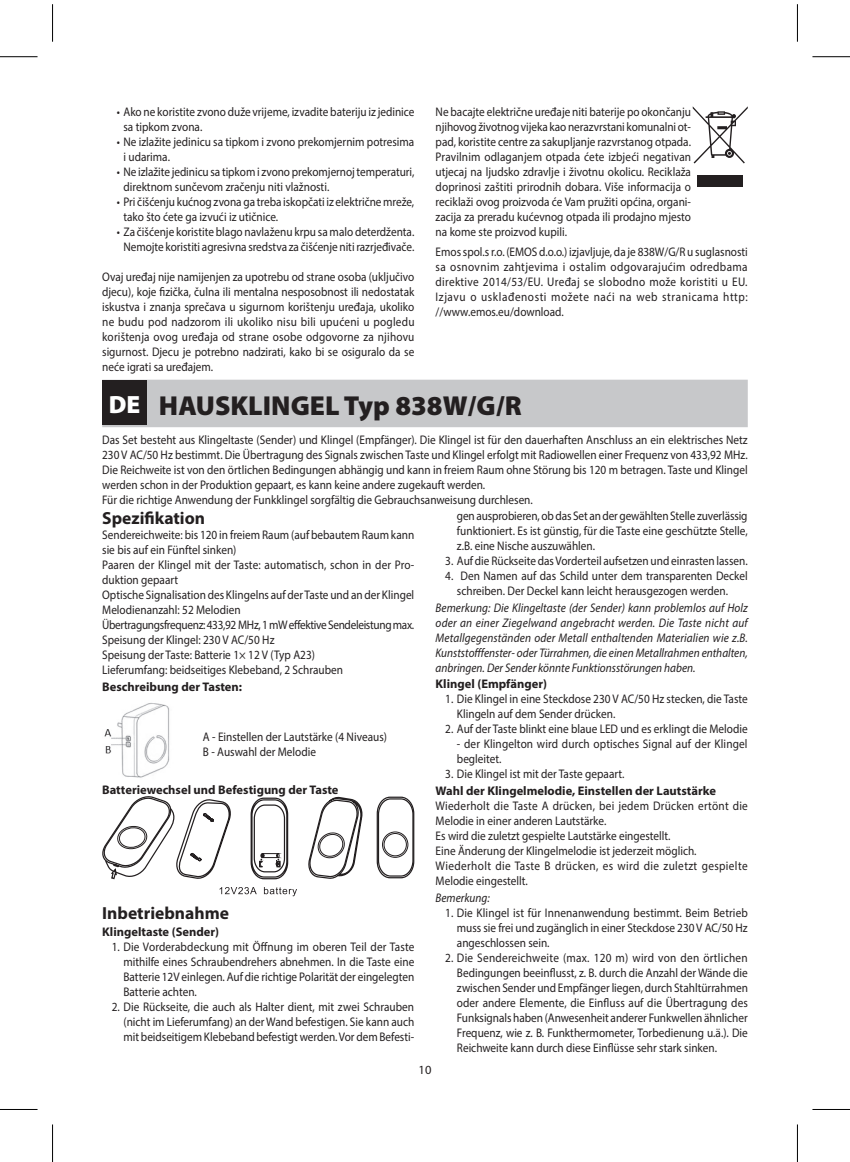
<style>
.page{position:relative;width:850px;height:1162px;background:#fff}
.page>*{position:absolute;margin:0;border:0;box-sizing:border-box;transform-origin:0 0}
.t1{font:900 27.5px "Myriad Pro";color:#231f20}
.t2{font:900 25px "Myriad Pro";color:#fff}
.t3{font:700 17.5px "Myriad Pro";color:#231f20}
.t4{font:12.5px/15px "Myriad Pro";color:#231f20;scale:.9 1}
.t5{font:italic 12.5px/15px "Myriad Pro";color:#231f20;text-align:justify;scale:.9 1}
.t6{font:700 12.5px "Myriad Pro";color:#231f20}
.t7{font:12.5px "Myriad Pro";color:#231f20}
</style>
<div class="page">
<div style="left:102px;top:380px;width:645px;height:47px;background:#c7c8ca"></div>
<div style="left:102px;top:380px;width:45px;height:45px;background:#231f20"></div>
<img style="left:104px;top:703px;width:66px;height:75px">
<svg style="left:102px;top:796px;width:313px;height:84px"></svg>
<svg style="left:219px;top:887px;width:37px;height:7px"></svg>
<svg style="left:264px;top:887px;width:33px;height:9px"></svg>
<svg style="left:692px;top:106px;width:55px;height:57px"></svg>
<div style="left:697px;top:175px;width:45px;height:11px;background:#231f20"></div>
<hr style="left:0;top:56px;width:38px;height:1px;background:#000">
<hr style="left:812px;top:56px;width:37px;height:1px;background:#000">
<hr style="left:0;top:1109px;width:38px;height:1px;background:#000">
<hr style="left:812px;top:1109px;width:37px;height:1px;background:#000">
<hr style="left:52px;top:4px;width:1px;height:38px;background:#000">
<hr style="left:52px;top:1124px;width:1px;height:38px;background:#000">
<hr style="left:796px;top:4px;width:1px;height:38px;background:#000">
<hr style="left:796px;top:1124px;width:1px;height:38px;background:#000">
<p class="t4" style="left:123px;top:104px;width:325px;text-indent:-7px">• Ako ne koristite zvono duže vrijeme, izvadite bateriju iz jedinice sa tipkom zvona.</p>
<p class="t4" style="left:123px;top:134px;width:324px;text-indent:-7px">• Ne izlažite jedinicu sa tipkom i zvono prekomjernim potresima i udarima.</p>
<p class="t4" style="left:123px;top:164px;width:324px;text-indent:-7px">• Ne izlažite jedinicu sa tipkom i zvono prekomjernoj temperaturi, direktnom sunčevom zračenju niti vlažnosti.</p>
<p class="t4" style="left:123px;top:194px;width:324px;text-indent:-7px">• Pri čišćenju kućnog zvona ga treba iskopčati iz električne mreže, tako što ćete ga izvući iz utičnice.</p>
<p class="t4" style="left:117px;top:224px;width:332px;text-align:center">• Za čišćenje koristite blago navlaženu krpu sa malo deterdženta.<br>Nemojte koristiti agresivna sredstva za čišćenje niti razrjeđivače.</p>
<p class="t4" style="left:102px;top:269px;width:348px;text-align:justify">Ovaj uređaj nije namijenjen za upotrebu od strane osoba (uključivo djecu), koje fizička, čulna ili mentalna nesposobnost ili nedostatak iskustva i znanja sprečava u sigurnom korištenju uređaja, ukoliko ne budu pod nadzorom ili ukoliko nisu bili upućeni u pogledu korištenja ovog uređaja od strane osobe odgovorne za njihovu sigurnost. Djecu je potrebno nadzirati, kako bi se osiguralo da se neće igrati sa uređajem.</p>
<h1 class="t1" style="left:159px;top:387px;width:364px">HAUSKLINGEL Typ 838W/G/R</h1>
<p class="t4" style="left:102px;top:432px;width:718px">Das Set besteht aus Klingeltaste (Sender) und Klingel (Empfänger). Die Klingel ist für den dauerhaften Anschluss an ein elektrisches Netz 230 V AC/50 Hz bestimmt. Die Übertragung des Signals zwischen Taste und Klingel erfolgt mit Radiowellen einer Frequenz von 433,92 MHz.<br>Die Reichweite ist von den örtlichen Bedingungen abhängig und kann in freiem Raum ohne Störung bis 120 m betragen. Taste und Klingel werden schon in der Produktion gepaart, es kann keine andere zugekauft werden.<br>Für die richtige Anwendung der Funkklingel sorgfältig die Gebrauchsanweisung durchlesen.</p>
<p class="t4" style="left:435px;top:104px;width:285px;text-align:justify">Ne bacajte električne uređaje niti baterije po okončanju njihovog životnog vijeka kao nerazvrstani komunalni ot&shy;pad, koristite centre za sakupljanje razvrstanog otpada.<br>Pravilnim odlaganjem otpada ćete izbjeći negativan utjecaj na ljudsko zdravlje i životnu okolicu. Reciklaža doprinosi zaštiti prirodnih dobara. Više informacija o reciklaži ovog proizvoda će Vam pružiti općina, organi&shy;zacija za preradu kućevnog otpada ili prodajno mjesto na kome ste proizvod kupili.</p>
<p class="t4" style="left:435px;top:244px;width:348px;text-align:justify">Emos spol.s r.o. (EMOS d.o.o.) izjavljuje, da je 838W/G/R u suglasnosti sa osnovnim zahtjevima i ostalim odgovarajućim odredbama direktive 2014/53/EU. Uređaj se slobodno može koristiti u EU.<br>Izjavu o usklađenosti možete naći na web stranicama http: //www.emos.eu/download.</p>
<h2 class="t2" style="left:109px;top:388px;width:33px">DE</h2>
<h3 class="t3" style="left:102px;top:506px;width:104px">Spezifikation</h3>
<p class="t4" style="left:102px;top:527px;width:348px">Sendereichweite: bis 120 in freiem Raum (auf bebautem Raum kann sie bis auf ein Fünftel sinken)<br>Paaren der Klingel mit der Taste: automatisch, schon in der Pro&shy;duktion gepaart<br>Optische Signalisation des Klingelns auf der Taste und an der Klingel Melodienanzahl: 52 Melodien<br>Übertragungsfrequenz: 433,92 MHz, 1 mW effektive Sendeleistung max.<br>Speisung der Klingel: 230 V AC/50 Hz<br>Speisung der Taste: Batterie 1× 12 V (Typ A23)<br>Lieferumfang: beidseitiges Klebeband, 2 Schrauben</p>
<p class="t6" style="left:102px;top:678px;width:141px">Beschreibung der Tasten:</p>
<p class="t4" style="left:203px;top:729px;width:206px">A - Einstellen der Lautstärke (4 Niveaus)<br>B - Auswahl der Melodie</p>
<p class="t6" style="left:102px;top:781px;width:238px">Batteriewechsel und Befestigung der Taste</p>
<h3 class="t3" style="left:102px;top:901px;width:128px">Inbetriebnahme</h3>
<p class="t6" style="left:102px;top:923px;width:118px">Klingeltaste (Sender)</p>
<p class="t4" style="left:123px;top:939px;width:325px;text-align:justify;text-indent:-12px">1. Die Vorderabdeckung mit Öffnung im oberen Teil der Taste mithilfe eines Schraubendrehers abnehmen. In die Taste eine Batterie 12V einlegen. Auf die richtige Polarität der eingelegten Batterie achten.</p>
<p class="t4" style="left:123px;top:999px;width:324px;text-align:justify;text-indent:-12px">2. Die Rückseite, die auch als Halter dient, mit zwei Schrauben (nicht im Lieferumfang) an der Wand befestigen. Sie kann auch mit beidseitigem Klebeband befestigt werden. Vor dem Befesti-</p>
<p class="t4" style="left:456px;top:508px;width:324px;text-align:justify">gen ausprobieren, ob das Set an der gewählten Stelle zuverlässig funktioniert. Es ist günstig, für die Taste eine geschützte Stelle, z.B. eine Nische auszuwählen.</p>
<p class="t4" style="left:445px;top:553px;width:337px">3. Auf die Rückseite das Vorderteil aufsetzen und einrasten lassen.</p>
<p class="t4" style="left:456px;top:568px;width:324px;text-indent:-12px">4. Den Namen auf das Schild unter dem transparenten Deckel schreiben. Der Deckel kann leicht herausgezogen werden.</p>
<p class="t5" style="left:435px;top:599px;width:348px">Bemerkung: Die Klingeltaste (der Sender) kann problemlos auf Holz oder an einer Ziegelwand angebracht werden. Die Taste nicht auf Metallgegenständen oder Metall enthaltenden Materialien wie z.B.<br>Kunststofffenster- oder Türrahmen, die einen Metallrahmen enthalten, anbringen. Der Sender könnte Funktionsstörungen haben.</p>
<p class="t6" style="left:435px;top:676px;width:113px">Klingel (Empfänger)</p>
<p class="t4" style="left:456px;top:691px;width:324px;text-indent:-12px">1. Die Klingel in eine Steckdose 230 V AC/50 Hz stecken, die Taste<br>Klingeln auf dem Sender drücken.</p>
<p class="t4" style="left:445px;top:721px;width:337px">2. Auf der Taste blinkt eine blaue LED und es erklingt die Melodie</p>
<p class="t4" style="left:456px;top:736px;width:324px">- der Klingelton wird durch optisches Signal auf der Klingel begleitet.</p>
<p class="t4" style="left:445px;top:766px;width:200px">3. Die Klingel ist mit der Taste gepaart.</p>
<p class="t6" style="left:435px;top:783px;width:282px">Wahl der Klingelmelodie, Einstellen der Lautstärke</p>
<p class="t4" style="left:435px;top:798px;width:348px">Wiederholt die Taste A drücken, bei jedem Drücken ertönt die Melodie in einer anderen Lautstärke.<br>Es wird die zuletzt gespielte Lautstärke eingestellt.<br>Eine Änderung der Klingelmelodie ist jederzeit möglich.<br>Wiederholt die Taste B drücken, es wird die zuletzt gespielte Melodie eingestellt.</p>
<p class="t5" style="left:435px;top:889px;width:62px">Bemerkung:</p>
<p class="t4" style="left:456px;top:904px;width:324px;text-align:justify;text-indent:-12px">1. Die Klingel ist für Innenanwendung bestimmt. Beim Betrieb muss sie frei und zugänglich in einer Steckdose 230 V AC/50 Hz angeschlossen sein.</p>
<p class="t4" style="left:456px;top:949px;width:325px;text-align:justify;text-indent:-12px">2. Die Sendereichweite (max. 120 m) wird von den örtlichen Bedingungen beeinflusst, z. B. durch die Anzahl der Wände die zwischen Sender und Empfänger liegen, durch Stahltürrahmen oder andere Elemente, die Einfluss auf die Übertragung des Funksignals haben (Anwesenheit anderer Funkwellen ähnlicher Frequenz, wie z. B. Funkthermometer, Torbedienung u.ä.). Die Reichweite kann durch diese Einflüsse sehr stark sinken.</p>
<p class="t7" style="left:418px;top:1062px;width:14px">10</p>
</div>
